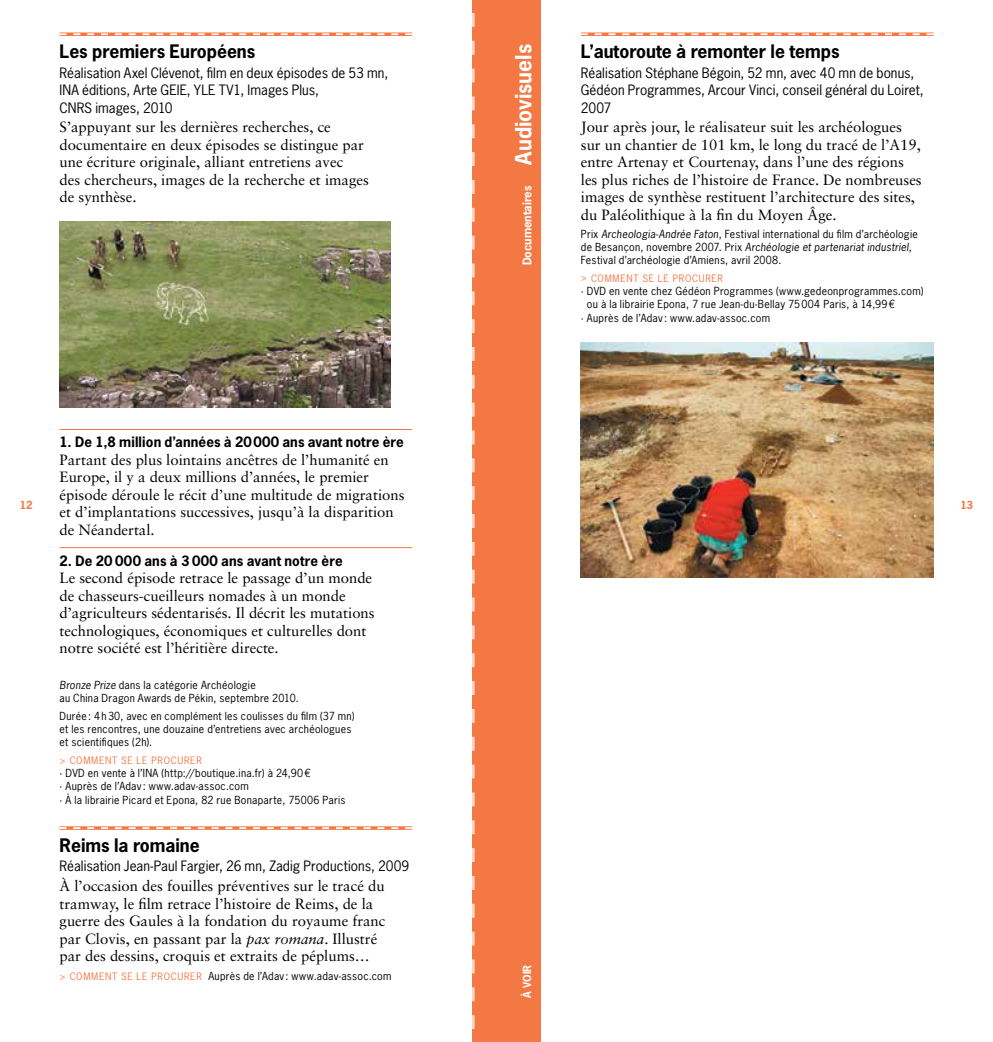
<style>
.page{position:relative;width:993px;height:1042px;background:#fff}
.page>*{position:absolute;margin:0;border:0;box-sizing:border-box;transform-origin:0 0}
.t1{font:700 17.5px "News Gothic LT";color:#000}
.t2{font:14.88px/17.5px "Sabon LT";color:#000}
.t3{font:13.47px/17.5px "News Gothic LT";letter-spacing:.005em;color:#000}
.t4{font:700 13.47px "News Gothic LT";letter-spacing:.01em;color:#000}
.t5{font:700 11.38px "News Gothic LT";color:#fff}
.t6{font:10.5px/13.1px "News Gothic LT";letter-spacing:.025em;color:#000}
.t7{font:700 10.5px "News Gothic LT";color:#fff}
.t8{font:700 10.5px "News Gothic LT";color:#f47844}
.t9{font:9.62px "News Gothic LT";letter-spacing:.08em;color:#f47844}
.s1{font-size:21px}
.s2{font-style:italic}
</style>
<div class="page">
<div style="left:471px;top:0;width:25px;height:1042px;background:#f47844"></div>
<div style="left:496px;top:0;width:45px;height:1042px;background:#f47844"></div>
<svg style="left:471px;top:0;width:3px;height:1042px"></svg>
<svg style="left:60px;top:32px;width:352px;height:4px"></svg>
<svg style="left:60px;top:33px;width:352px;height:2px"></svg>
<hr style="left:60px;top:429px;width:352px;height:1px;background:#f47844">
<hr style="left:60px;top:547px;width:352px;height:1px;background:#f47844">
<svg style="left:60px;top:826px;width:352px;height:4px"></svg>
<svg style="left:60px;top:827px;width:352px;height:2px"></svg>
<img style="left:60px;top:222px;width:330px;height:186px">
<svg style="left:580px;top:32px;width:353px;height:4px"></svg>
<svg style="left:580px;top:33px;width:353px;height:2px"></svg>
<img style="left:580px;top:343px;width:353px;height:234px">
<p class="t1" style="left:60px;top:40px;width:197px">Les premiers Européens</p>
<p class="t3" style="left:60px;top:64px;width:330px">Réalisation Axel Clévenot, film en deux épisodes de 53 mn,<br>Ina éditions, Arte GEIE, YLE TV1, Images Plus,<br>CNRS images, 2010</p>
<p class="t2" style="left:60px;top:118px;width:311px">S’appuyant sur les dernières recherches, ce documentaire en deux épisodes se distingue par une écriture originale, alliant entretiens avec<br>des chercheurs, images de la recherche et images de synthèse.</p>
<p class="t5" style="left:519px;top:265px;width:223px;rotate:-90deg">Documentaires <span class="s1">Audiovisuels</span></p>
<p class="t1" style="left:580px;top:40px;width:260px">L’autoroute à remonter le temps</p>
<p class="t3" style="left:580px;top:64px;width:344px">Réalisation Stéphane Bégoin, 52 mn, avec 40 mn de bonus,<br>Gédéon Programmes, Arcour Vinci, conseil général du Loiret,<br>2007</p>
<p class="t2" style="left:580px;top:118px;width:342px">Jour après jour, le réalisateur suit les archéologues sur un chantier de 101 km, le long du tracé de l’A19, entre Artenay et Courtenay, dans l’une des régions les plus riches de l’histoire de France. De nombreuses images de synthèse restituent l’architecture des sites, du Paléolithique à la fin du Moyen Âge.</p>
<p class="t6" style="left:580px;top:227px;width:338px">Prix <span class="s2">Archeologia</span>-<span class="s2">Andrée Faton</span>, Festival international du film d’archéologie de Besançon, novembre 2007. Prix <span class="s2">Archéologie et partenariat industriel</span>,<br>Festival d’archéologie d’Amiens, avril 2008.</p>
<p class="t9" style="left:580px;top:272px;width:32px">&gt; Comme</p>
<p class="t9" style="left:626px;top:272px;width:86px">nt se le procurer</p>
<p class="t6" style="left:580px;top:285px;width:344px">· DVD en vente chez Gédéon Programmes (www.gedeonprogrammes.com)</p>
<p class="t6" style="left:586px;top:298px;width:309px">ou à la librairie Epona, 7 rue Jean-du-Bellay 75004 Paris, à 14,99€</p>
<p class="t6" style="left:580px;top:311px;width:191px">· Auprès de l’Adav: www.adav-assoc.com</p>
<p class="t4" style="left:60px;top:433px;width:346px">1. De 1,8 million d’années à 20000 ans avant notre ère</p>
<p class="t2" style="left:60px;top:451px;width:346px">Partant des plus lointains ancêtres de l’humanité en Europe, il y a deux millions d’années, le premier épisode déroule le récit d’une multitude de migrations et d’implantations successives, jusqu’à la disparition de Néandertal.</p>
<p class="t4" style="left:60px;top:551px;width:284px">2. De 20 000 ans à 3 000 ans avant notre ère</p>
<p class="t2" style="left:60px;top:569px;width:316px">Le second épisode retrace le passage d’un monde de chasseurs-cueilleurs nomades à un monde d’agriculteurs sédentarisés. Il décrit les mutations technologiques, économiques et culturelles dont notre société est l’héritière directe.</p>
<p class="t6" style="left:60px;top:678px;width:241px"><span class="s2">Bronze Prize</span> dans la catégorie Archéologie<br>au China Dragon Awards de Pékin, septembre 2010.</p>
<p class="t6" style="left:60px;top:709px;width:296px">Durée: 4h30, avec en complément les coulisses du film (37 mn) et les rencontres, une douzaine d’entretiens avec archéologues et scientifiques (2h).</p>
<p class="t9" style="left:60px;top:754px;width:32px">&gt; Comme</p>
<p class="t9" style="left:105px;top:754px;width:86px">nt se le procurer</p>
<p class="t6" style="left:60px;top:767px;width:287px">· DVD en vente à l’Ina (http://boutique.ina.fr) à 24,90€<br>· Auprès de l’Adav: www.adav-assoc.com<br>· À la librairie Picard et Epona, 82 rue Bonaparte, 75006 Paris</p>
<p class="t1" style="left:60px;top:833px;width:142px">Reims la romaine</p>
<p class="t3" style="left:60px;top:857px;width:351px">Réalisation Jean-Paul Fargier, 26 mn, Zadig Productions, 2009</p>
<p class="t2" style="left:60px;top:877px;width:327px">À l’occasion des fouilles préventives sur le tracé du tramway, le film retrace l’histoire de Reims, de la guerre des Gaules à la fondation du royaume franc par Clovis, en passant par la <span class="s2">pax romana</span>. Illustré par des dessins, croquis et extraits de péplums…</p>
<p class="t9" style="left:60px;top:970px;width:32px">&gt; Comme</p>
<p class="t9" style="left:105px;top:970px;width:86px">nt se le procurer</p>
<p class="t6" style="left:208px;top:969px;width:185px">Auprès de l’Adav: www.adav-assoc.com</p>
<p class="t8" style="left:20px;top:498px;width:14px">12</p>
<p class="t8" style="left:960px;top:498px;width:14px">13</p>
<p class="t7" style="left:520px;top:998px;width:35px;rotate:-90deg">à Voir</p>
</div>
